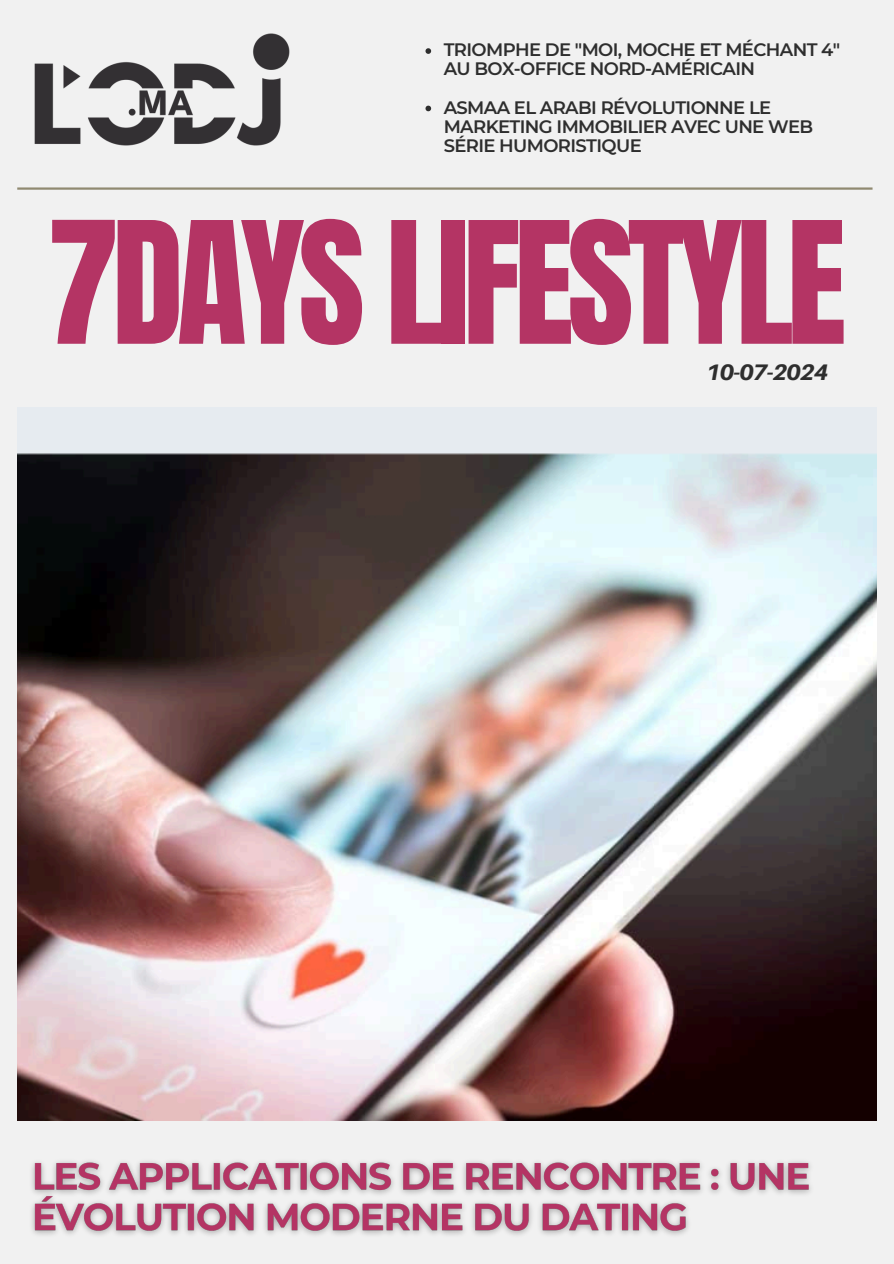
<style>
.page{position:relative;width:894px;height:1264px;background:#fff}
.page>*{position:absolute;margin:0;border:0;box-sizing:border-box;transform-origin:0 0}
.t1{font:144px "Anton";letter-spacing:-.045em;color:#b43464}
.t2{font:italic 800 22.5px "Aileron";letter-spacing:-.035em;color:#2e2e2e}
.t3{font:600 18px/19.2px "Montserrat";letter-spacing:-.035em;color:#2e2e2e}
</style>
<div class="page">
<div style="left:0;top:0;width:893px;height:1263px;background:#f1f1f1"></div>
<img style="left:17px;top:407px;width:859px;height:713px">
<hr style="left:17px;top:187px;width:855px;height:3px;background:#908a71">
<img style="left:34px;top:33px;width:256px;height:113px">
<img style="left:32px;top:1161px;width:779px;height:74px">
<svg style="left:425px;top:48px;width:6px;height:6px"></svg>
<svg style="left:425px;top:106px;width:6px;height:5px"></svg>
<h1 class="t3" style="left:443px;top:40px;width:398px">TRIOMPHE DE "MOI, MOCHE ET MÉCHANT 4"<br>AU BOX-OFFICE NORD-AMÉRICAIN</h1>
<h3 class="t3" style="left:443px;top:97px;width:371px">ASMAA EL ARABI RÉVOLUTIONNE LE<br>MARKETING IMMOBILIER AVEC UNE WEB<br>SÉRIE HUMORISTIQUE</h3>
<p class="t1" style="left:47px;top:180px;width:800px">7DAYS LIFESTYLE</p>
<p class="t2" style="left:706px;top:358px;width:124px">10-07-2024</p>
</div>
